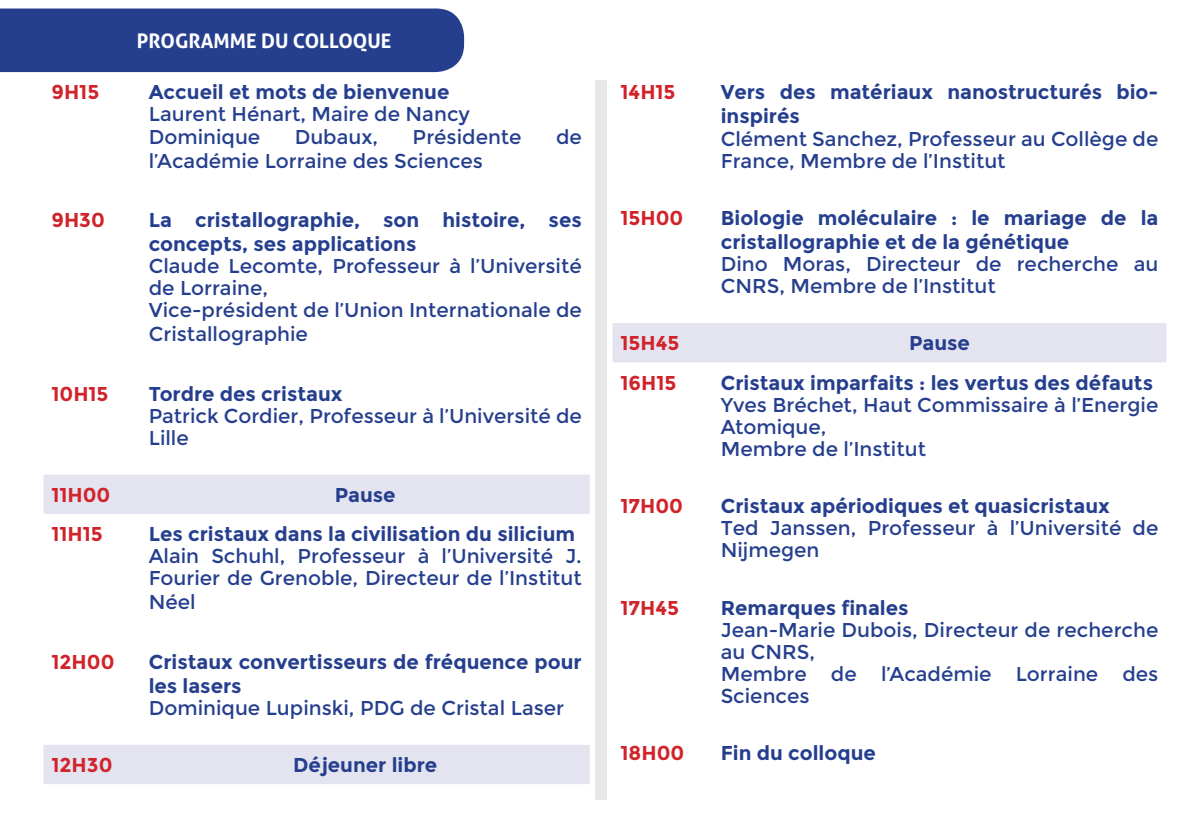
<style>
.page{position:relative;width:1191px;height:840px;background:#fff}
.page>*{position:absolute;margin:0;border:0;box-sizing:border-box;transform-origin:0 0}
.t1{font:20px/22px "Montserrat";color:#253f8e}
.t2{font:700 20px/24px "Montserrat";color:#253f8e}
.t3{font:700 20px "Montserrat";color:#d1232a}
.t4{font:700 20px "Aller";color:#fff}
</style>
<div class="page">
<div style="left:0;top:9px;width:464px;height:63px;background:#253f8e"></div>
<svg style="left:43px;top:474px;width:547px;height:309px"></svg>
<div style="left:595px;top:81px;width:12px;height:718px;background:#e6e7e9"></div>
<div style="left:612px;top:323px;width:554px;height:39px;background:#e4e4f0"></div>
<p class="t4" style="left:137px;top:28px;width:256px">PROGRAMME DU COLLOQUE</p>
<p class="t3" style="left:51px;top:80px;width:49px">9H15</p>
<p class="t2" style="left:149px;top:80px;width:302px">Accueil et mots de bienvenue</p>
<p class="t1" style="left:149px;top:104px;width:323px">Laurent Hénart, Maire de Nancy</p>
<p class="t1" style="left:149px;top:126px;width:113px">Dominique</p>
<p class="t1" style="left:295px;top:126px;width:85px">Dubaux,</p>
<p class="t1" style="left:412px;top:126px;width:110px">Présidente</p>
<p class="t1" style="left:556px;top:126px;width:27px">de</p>
<p class="t1" style="left:149px;top:150px;width:336px">l’Académie Lorraine des Sciences</p>
<p class="t3" style="left:51px;top:208px;width:55px">9H30</p>
<p class="t2" style="left:149px;top:208px;width:434px">La cristallographie, son histoire, ses concepts, ses applications</p>
<p class="t1" style="left:149px;top:255px;width:434px">Claude Lecomte, Professeur à l’Université de Lorraine,</p>
<p class="t1" style="left:149px;top:298px;width:434px;line-height:24px">Vice-président de l’Union Internationale de<br>Cristallographie</p>
<p class="t3" style="left:51px;top:381px;width:59px">10H15</p>
<p class="t2" style="left:149px;top:381px;width:195px">Tordre des cristaux</p>
<p class="t1" style="left:149px;top:404px;width:434px">Patrick Cordier, Professeur à l’Université de<br>Lille</p>
<p class="t3" style="left:51px;top:482px;width:60px">11H00</p>
<p class="t2" style="left:335px;top:482px;width:62px">Pause</p>
<p class="t3" style="left:51px;top:522px;width:53px">11H15</p>
<p class="t2" style="left:149px;top:522px;width:428px">Les cristaux dans la civilisation du silicium</p>
<p class="t1" style="left:149px;top:545px;width:434px">Alain Schuhl, Professeur à l’Université J.<br>Fourier de Grenoble, Directeur de l’Institut</p>
<p class="t1" style="left:149px;top:591px;width:48px">Néel</p>
<p class="t3" style="left:51px;top:649px;width:64px">12H00</p>
<p class="t2" style="left:149px;top:649px;width:434px">Cristaux convertisseurs de fréquence pour les lasers</p>
<p class="t1" style="left:149px;top:696px;width:417px">Dominique Lupinski, PDG de Cristal Laser</p>
<p class="t3" style="left:51px;top:752px;width:63px">12H30</p>
<p class="t2" style="left:293px;top:752px;width:145px">Déjeuner libre</p>
<p class="t3" style="left:620px;top:80px;width:57px">14H15</p>
<p class="t2" style="left:720px;top:80px;width:439px">Vers des matériaux nanostructurés bio&shy;inspirés</p>
<p class="t1" style="left:720px;top:128px;width:439px">Clément Sanchez, Professeur au Collège de<br>France, Membre de l’Institut</p>
<p class="t3" style="left:620px;top:206px;width:64px">15H00</p>
<p class="t2" style="left:720px;top:206px;width:439px">Biologie moléculaire : le mariage de la cristallographie et de la génétique</p>
<p class="t1" style="left:720px;top:253px;width:439px">Dino Moras, Directeur de recherche au<br>CNRS, Membre de l’Institut</p>
<p class="t3" style="left:620px;top:331px;width:60px">15H45</p>
<p class="t2" style="left:909px;top:331px;width:62px">Pause</p>
<p class="t3" style="left:620px;top:370px;width:57px">16H15</p>
<p class="t2" style="left:720px;top:370px;width:434px">Cristaux imparfaits : les vertus des défauts</p>
<p class="t1" style="left:720px;top:393px;width:439px">Yves Bréchet, Haut Commissaire à l’Energie<br>Atomique,</p>
<p class="t1" style="left:720px;top:437px;width:207px">Membre de l’Institut</p>
<p class="t3" style="left:620px;top:494px;width:64px">17H00</p>
<p class="t2" style="left:720px;top:494px;width:391px">Cristaux apériodiques et quasicristaux</p>
<p class="t1" style="left:720px;top:517px;width:439px">Ted Janssen, Professeur à l’Université de<br>Nijmegen</p>
<p class="t3" style="left:620px;top:595px;width:60px">17H45</p>
<p class="t2" style="left:720px;top:595px;width:189px">Remarques finales</p>
<p class="t1" style="left:720px;top:618px;width:439px">Jean-Marie Dubois, Directeur de recherche au CNRS,</p>
<p class="t1" style="left:720px;top:662px;width:439px">Membre de l’Académie Lorraine des<br>Sciences</p>
<p class="t3" style="left:620px;top:740px;width:65px">18H00</p>
<p class="t2" style="left:720px;top:740px;width:157px">Fin du colloque</p>
</div>
